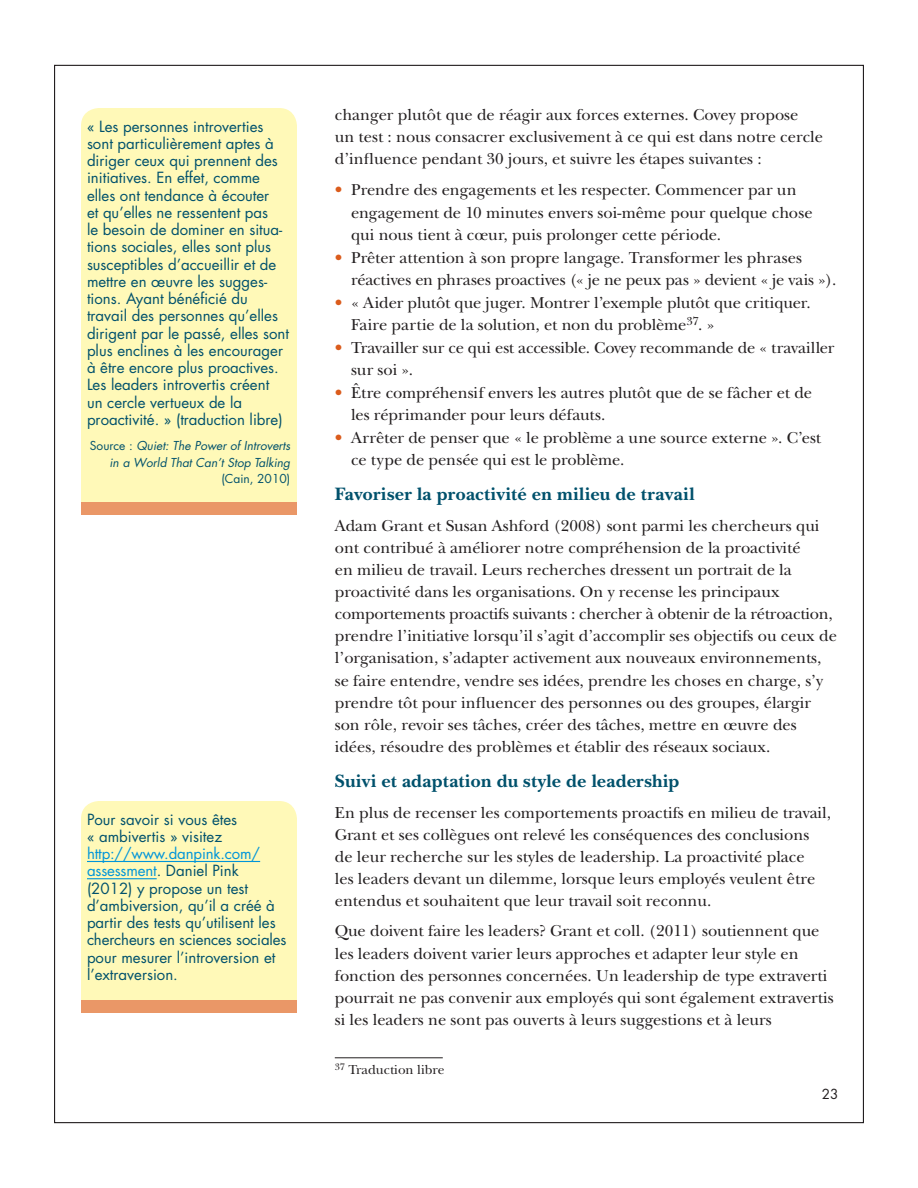
<style>
.page{position:relative;width:918px;height:1188px;background:#fff}
.page>*{position:absolute;margin:0;border:0;box-sizing:border-box;transform-origin:0 0}
.t1{font:700 18.75px "New Baskerville";letter-spacing:.01em;color:#00516c}
.t2{font:16.5px/22.2px "New Baskerville";color:#231f20}
.t3{font:15px/17.2px "Futura";color:#00516c}
.t4{font:13.5px "New Baskerville";color:#231f20}
.t5{font:13.5px "Futura";color:#231f20}
.t6{font:italic 12px/16.5px "Futura";color:#00516c;text-align:right}
.t7{font:12px "Futura";color:#00516c}
.s1{font-style:normal}
.s2{color:#0095d9}
.s3{color:#db5c1c}
</style>
<div class="page">
<hr style="left:335px;top:1057px;width:108px;height:1px;background:#231f20">
<div style="left:81px;top:108px;width:216px;height:394px;background:#fff9b8"></div>
<div style="left:81px;top:502px;width:216px;height:13px;background:#ea9767"></div>
<div style="left:81px;top:801px;width:216px;height:199px;background:#fff9b8"></div>
<hr style="left:87px;top:861px;width:173px;height:1px;background:#0095d9">
<hr style="left:87px;top:878px;width:70px;height:1px;background:#0095d9">
<div style="left:81px;top:1000px;width:216px;height:13px;background:#ea9767"></div>
<p class="t3" style="left:87px;top:117px;width:204px">« Les personnes introverties sont particulièrement aptes à diriger ceux qui prennent des initiatives. En effet, comme elles ont tendance à écouter<br>et qu’elles ne ressentent pas<br>le besoin de dominer en situa&shy;tions sociales, elles sont plus susceptibles d’accueillir et de mettre en œuvre les sugges&shy;tions. Ayant bénéficié du travail des personnes qu’elles dirigent par le passé, elles sont plus enclines à les encourager à être encore plus proactives.<br>Les leaders introvertis créent<br>un cercle vertueux de la proactivité. » (traduction libre)</p>
<p class="t6" style="left:90px;top:438px;width:202px"><span class="s1">Source :</span> Quiet: The Power of Introverts in a World That Can’t Stop Talking</p>
<p class="t7" style="left:221px;top:471px;width:70px">(Cain, 2010)</p>
<p class="t3" style="left:87px;top:810px;width:152px">Pour savoir si vous êtes « ambivertis » visitez</p>
<p class="t3" style="left:87px;top:845px;width:201px"><span class="s2">http://www.danpink.com/ assessment</span>. Daniel Pink (2012) y propose un test d’ambiversion, qu’il a créé à partir des tests qu’utilisent les chercheurs en sciences sociales pour mesurer l’introversion et l’extraversion.</p>
<p class="t2" style="left:335px;top:104px;width:490px">changer plutôt que de réagir aux forces externes. Covey propose<br>un test : nous consacrer exclusivement à ce qui est dans notre cercle d’influence pendant 30 jours, et suivre les étapes suivantes :</p>
<p class="t2" style="left:351px;top:179px;width:463px;text-indent:-16px"><span class="s3">•</span> Prendre des engagements et les respecter. Commencer par un engagement de 10 minutes envers soi-même pour quelque chose qui nous tient à cœur, puis prolonger cette période.</p>
<p class="t2" style="left:351px;top:246px;width:487px;text-indent:-16px"><span class="s3">•</span> Prêter attention à son propre langage. Transformer les phrases réactives en phrases proactives (« je ne peux pas » devient « je vais »).</p>
<p class="t2" style="left:351px;top:291px;width:461px;text-indent:-16px"><span class="s3">•</span> « Aider plutôt que juger. Montrer l’exemple plutôt que critiquer.<br>Faire partie de la solution, et non du problème<sup>37</sup>. »</p>
<p class="t2" style="left:351px;top:336px;width:485px;text-indent:-16px"><span class="s3">•</span> Travailler sur ce qui est accessible. Covey recommande de « travailler sur soi ».</p>
<p class="t2" style="left:351px;top:381px;width:463px;text-indent:-16px"><span class="s3">•</span> Être compréhensif envers les autres plutôt que de se fâcher et de les réprimander pour leurs défauts.</p>
<p class="t2" style="left:351px;top:426px;width:472px;text-indent:-16px"><span class="s3">•</span> Arrêter de penser que « le problème a une source externe ». C’est ce type de pensée qui est le problème.</p>
<p class="t1" style="left:335px;top:483px;width:361px">Favoriser la proactivité en milieu de travail</p>
<p class="t2" style="left:335px;top:514px;width:504px">Adam Grant et Susan Ashford (2008) sont parmi les chercheurs qui ont contribué à améliorer notre compréhension de la proactivité<br>en milieu de travail. Leurs recherches dressent un portrait de la proactivité dans les organisations. On y recense les principaux comportements proactifs suivants : chercher à obtenir de la rétroaction, prendre l’initiative lorsqu’il s’agit d’accomplir ses objectifs ou ceux de l’organisation, s’adapter activement aux nouveaux environnements, se faire entendre, vendre ses idées, prendre les choses en charge, s’y prendre tôt pour influencer des personnes ou des groupes, élargir son rôle, revoir ses tâches, créer des tâches, mettre en œuvre des idées, résoudre des problèmes et établir des réseaux sociaux.</p>
<p class="t1" style="left:335px;top:770px;width:346px">Suivi et adaptation du style de leadership</p>
<p class="t2" style="left:335px;top:801px;width:498px">En plus de recenser les comportements proactifs en milieu de travail, Grant et ses collègues ont relevé les conséquences des conclusions de leur recherche sur les styles de leadership. La proactivité place<br>les leaders devant un dilemme, lorsque leurs employés veulent être entendus et souhaitent que leur travail soit reconnu.</p>
<p class="t2" style="left:335px;top:920px;width:500px">Que doivent faire les leaders? Grant et coll. (2011) soutiennent que les leaders doivent varier leurs approches et adapter leur style en fonction des personnes concernées. Un leadership de type extraverti pourrait ne pas convenir aux employés qui sont également extravertis si les leaders ne sont pas ouverts à leurs suggestions et à leurs</p>
<p class="t4" style="left:335px;top:1062px;width:111px"><sup>37</sup> Traduction libre</p>
<p class="t5" style="left:822px;top:1084px;width:18px">23</p>
</div>
